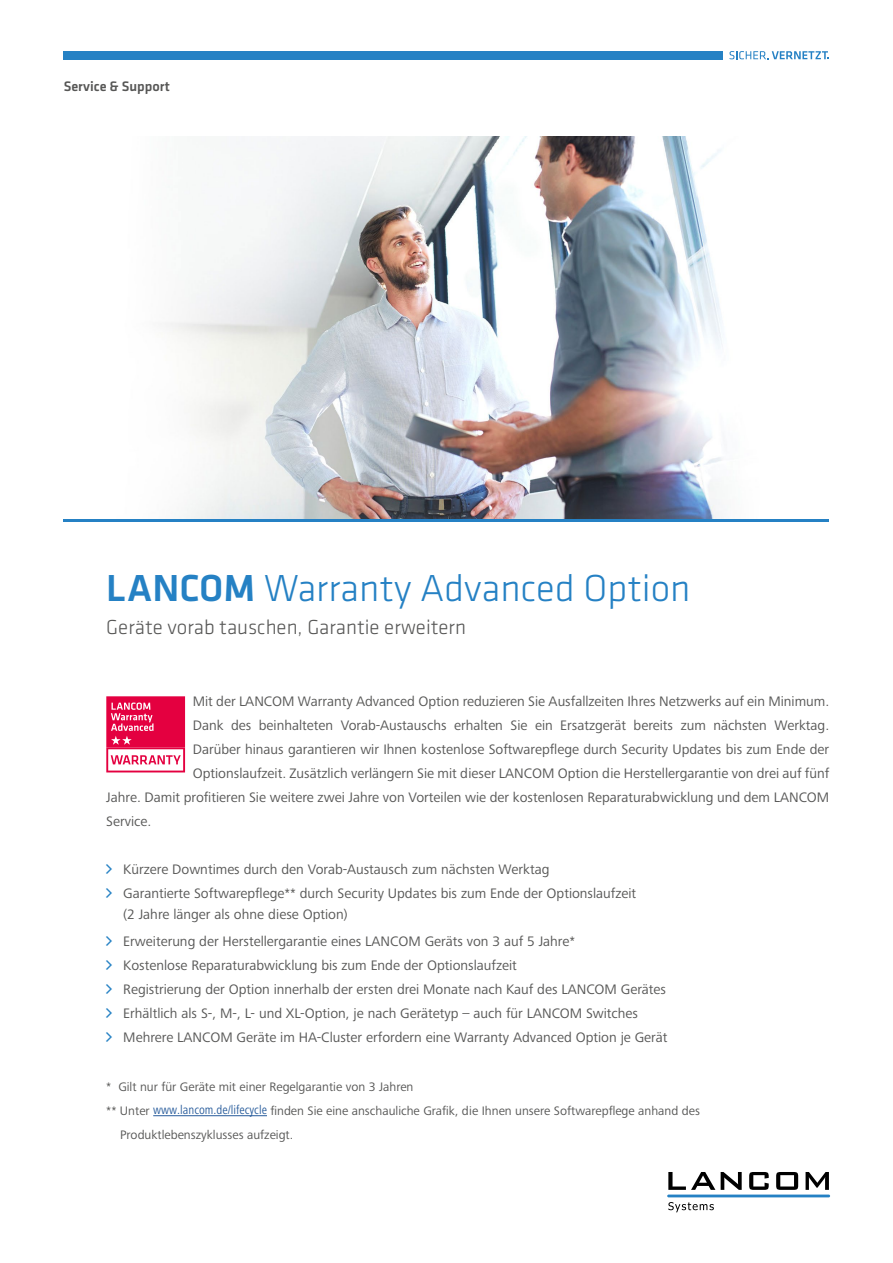
<style>
.page{position:relative;width:893px;height:1263px;background:#fff}
.page>*{position:absolute;margin:0;border:0;box-sizing:border-box;transform-origin:0 0}
.t1{font:300 39px "Klavika Basic";color:#2581c4}
.t2{font:300 21px "Klavika Basic";color:#575756}
.t3{font:14.25px/24px "Frutiger Next Pro";color:#575756}
.t4{font:500 14.25px "Klavika Basic";color:#575756}
.t5{font:12.75px "Frutiger Next Pro";color:#575756}
.s1{font-weight:500}
.s2{font-family:"Frutiger Next LT";font-stretch:condensed;color:#275b9b}
</style>
<div class="page">
<svg style="left:668px;top:1172px;width:47px;height:18px"></svg>
<svg style="left:721px;top:1172px;width:21px;height:18px"></svg>
<svg style="left:749px;top:1172px;width:20px;height:18px"></svg>
<svg style="left:776px;top:1172px;width:22px;height:18px"></svg>
<svg style="left:806px;top:1172px;width:23px;height:18px"></svg>
<svg style="left:668px;top:1202px;width:46px;height:10px"></svg>
<hr style="left:667px;top:1194px;width:163px;height:3px;background:#2581c4">
<hr style="left:64px;top:519px;width:765px;height:3px;background:#2581c4">
<div style="left:64px;top:51px;width:659px;height:9px;background:#2581c4"></div>
<svg style="left:729px;top:51px;width:100px;height:8px"></svg>
<img style="left:165px;top:136px;width:559px;height:383px">
<hr style="left:153px;top:1115px;width:114px;height:1px;background:#275b9b">
<svg style="left:106px;top:696px;width:79px;height:76px"></svg>
<p class="t4" style="left:64px;top:77px;width:108px">Service &amp; Support</p>
<h1 class="t1" style="left:106px;top:564px;width:586px"><span class="s1">LANCOM</span> Warranty Advanced Option</h1>
<h2 class="t2" style="left:106px;top:614px;width:361px">Geräte vorab tauschen, Garantie erweitern</h2>
<p class="t3" style="left:193px;top:690px;width:638px">Mit der LANCOM Warranty Advanced Option reduzieren Sie Ausfallzeiten Ihres Netzwerks auf ein Minimum.</p>
<p class="t3" style="left:193px;top:714px;width:638px">Dank des beinhalteten Vorab-Austauschs erhalten Sie ein Ersatzgerät bereits zum nächsten Werktag.</p>
<p class="t3" style="left:193px;top:738px;width:638px">Darüber hinaus garantieren wir Ihnen kostenlose Softwarepflege durch Security Updates bis zum Ende der</p>
<p class="t3" style="left:193px;top:762px;width:638px">Optionslaufzeit. Zusätzlich verlängern Sie mit dieser LANCOM Option die Herstellergarantie von drei auf fünf</p>
<p class="t3" style="left:106px;top:786px;width:724px">Jahre. Damit profitieren Sie weitere zwei Jahre von Vorteilen wie der kostenlosen Reparaturabwicklung und dem LANCOM</p>
<p class="t3" style="left:106px;top:810px;width:47px">Service.</p>
<p class="t3" style="left:123px;top:858px;width:514px">Kürzere Downtimes durch den Vorab-Austausch zum nächsten Werktag<br>Garantierte Softwarepflege** durch Security Updates bis zum Ende der Optionslaufzeit</p>
<p class="t3" style="left:123px;top:901px;width:453px;line-height:27px">(2 Jahre länger als ohne diese Option)<br>Erweiterung der Herstellergarantie eines LANCOM Geräts von 3 auf 5 Jahre*</p>
<p class="t3" style="left:123px;top:954px;width:546px">Kostenlose Reparaturabwicklung bis zum Ende der Optionslaufzeit<br>Registrierung der Option innerhalb der ersten drei Monate nach Kauf des LANCOM Gerätes Erhältlich als S-, M-, L- und XL-Option, je nach Gerätetyp – auch für LANCOM Switches Mehrere LANCOM Geräte im HA-Cluster erfordern eine Warranty Advanced Option je Gerät</p>
<p class="t5" style="left:106px;top:1080px;width:309px">* Gilt nur für Geräte mit einer Regelgarantie von 3 Jahren</p>
<p class="t5" style="left:106px;top:1104px;width:595px">** Unter <span class="s2">www.lancom.de/lifecycle</span> finden Sie eine anschauliche Grafik, die Ihnen unsere Softwarepflege anhand des</p>
<p class="t5" style="left:120px;top:1128px;width:175px">Produktlebenszyklusses aufzeigt.</p>
</div>
